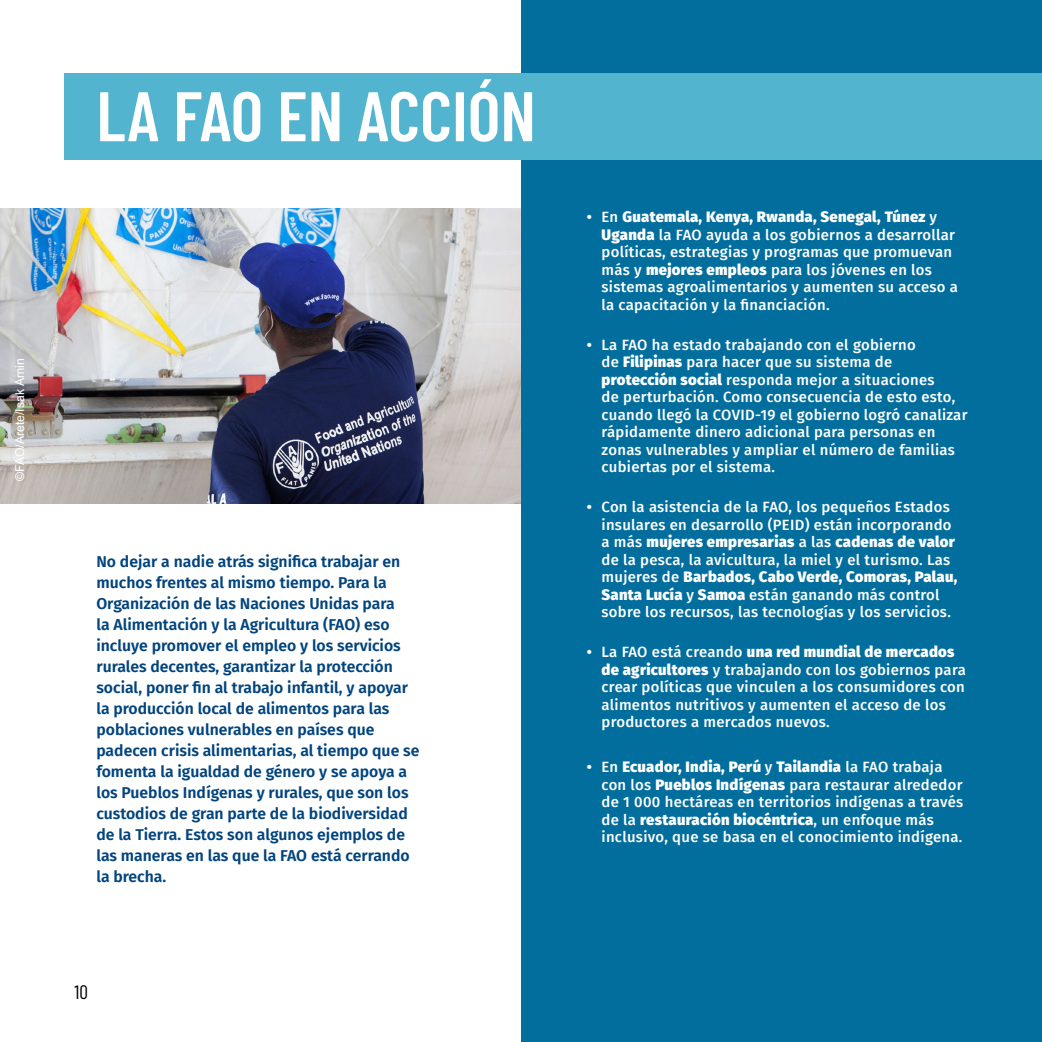
<style>
.page{position:relative;width:1042px;height:1042px;background:#fff}
.page>*{position:absolute;margin:0;border:0;box-sizing:border-box;transform-origin:0 0}
.t1{font:600 70px "Barlow Condensed";color:#fff}
.t2{font:70px "Barlow Condensed";color:#fff}
.t3{font:19.25px "Barlow Condensed";color:#020203}
.t4{font:600 15.75px/21px "Fira Sans";color:#02447e}
.t5{font:500 14.88px/17.5px "Fira Sans";letter-spacing:.02em;color:#fff}
.t6{font:12.25px "Arial";color:#fff}
.s1{font-weight:700}
.s2{font-weight:900}
</style>
<div class="page">
<img style="left:0;top:208px;width:521px;height:295px">
<div style="left:521px;top:0;width:521px;height:1042px;background:#026e9d"></div>
<div style="left:64px;top:73px;width:978px;height:87px;background:#52b4cf"></div>
<h1 class="t1" style="left:96px;top:66px;width:441px">LA FAO EN ACCIÓN</h1>
<h1 class="t2" style="left:96px;top:66px;width:335px">F O IN ACTION</h1>
<p class="t6" style="left:12px;top:481px;width:124px;rotate:-90deg">©FAO/Arete/Isak Amin</p>
<p class="t4" style="left:96px;top:550px;width:324px">No dejar a nadie atrás significa trabajar en muchos frentes al mismo tiempo. Para la Organización de las Naciones Unidas para<br>la Alimentación y la Agricultura (FAO) eso incluye promover el empleo y los servicios rurales decentes, garantizar la protección social, poner fin al trabajo infantil, y apoyar la producción local de alimentos para las poblaciones vulnerables en países que padecen crisis alimentarias, al tiempo que se fomenta la igualdad de género y se apoya a los Pueblos Indígenas y rurales, que son los custodios de gran parte de la biodiversidad de la Tierra. Estos son algunos ejemplos de las maneras en las que la FAO está cerrando la brecha.</p>
<p class="t3" style="left:74px;top:978px;width:15px">10</p>
<p class="t5" style="left:601px;top:208px;width:358px;text-indent:-15px"><span class="s1">•</span> En <span class="s2">Guatemala, Kenya, Rwanda, Senegal, Túnez</span> y <span class="s2">Uganda</span> la FAO ayuda a los gobiernos a desarrollar políticas, estrategias y programas que promuevan más y <span class="s2">mejores empleos</span> para los jóvenes en los sistemas agroalimentarios y aumenten su acceso a la capacitación y la financiación.</p>
<p class="t5" style="left:601px;top:335px;width:367px;text-indent:-15px"><span class="s1">•</span> La FAO ha estado trabajando con el gobierno<br>de <span class="s2">Filipinas</span> para hacer que su sistema de <span class="s2">protección social</span> responda mejor a situaciones<br>de perturbación. Como consecuencia de esto esto, cuando llegó la COVID-19 el gobierno logró canalizar rápidamente dinero adicional para personas en zonas vulnerables y ampliar el número de familias cubiertas por el sistema.</p>
<p class="t5" style="left:601px;top:497px;width:357px;text-indent:-15px"><span class="s1">•</span> Con la asistencia de la FAO, los pequeños Estados insulares en desarrollo (PEID) están incorporando a más <span class="s2">mujeres empresarias</span> a las <span class="s2">cadenas de valor </span>de la pesca, la avicultura, la miel y el turismo. Las mujeres de <span class="s2">Barbados, Cabo Verde, Comoras, Palau, Santa Lucía</span> y <span class="s2">Samoa</span> están ganando más control sobre los recursos, las tecnologías y los servicios.</p>
<p class="t5" style="left:601px;top:642px;width:366px;text-indent:-15px"><span class="s1">•</span> La FAO está creando <span class="s2">una red mundial de mercados de agricultores</span> y trabajando con los gobiernos para crear políticas que vinculen a los consumidores con alimentos nutritivos y aumenten el acceso de los productores a mercados nuevos.</p>
<p class="t5" style="left:601px;top:757px;width:363px;text-indent:-15px"><span class="s1">•</span> En <span class="s2">Ecuador, India, Perú</span> y <span class="s2">Tailandia</span> la FAO trabaja con los <span class="s2">Pueblos Indígenas</span> para restaurar alrededor de 1 000 hectáreas en territorios indígenas a través de la <span class="s2">restauración biocéntrica</span>, un enfoque más inclusivo, que se basa en el conocimiento indígena.</p>
</div>
